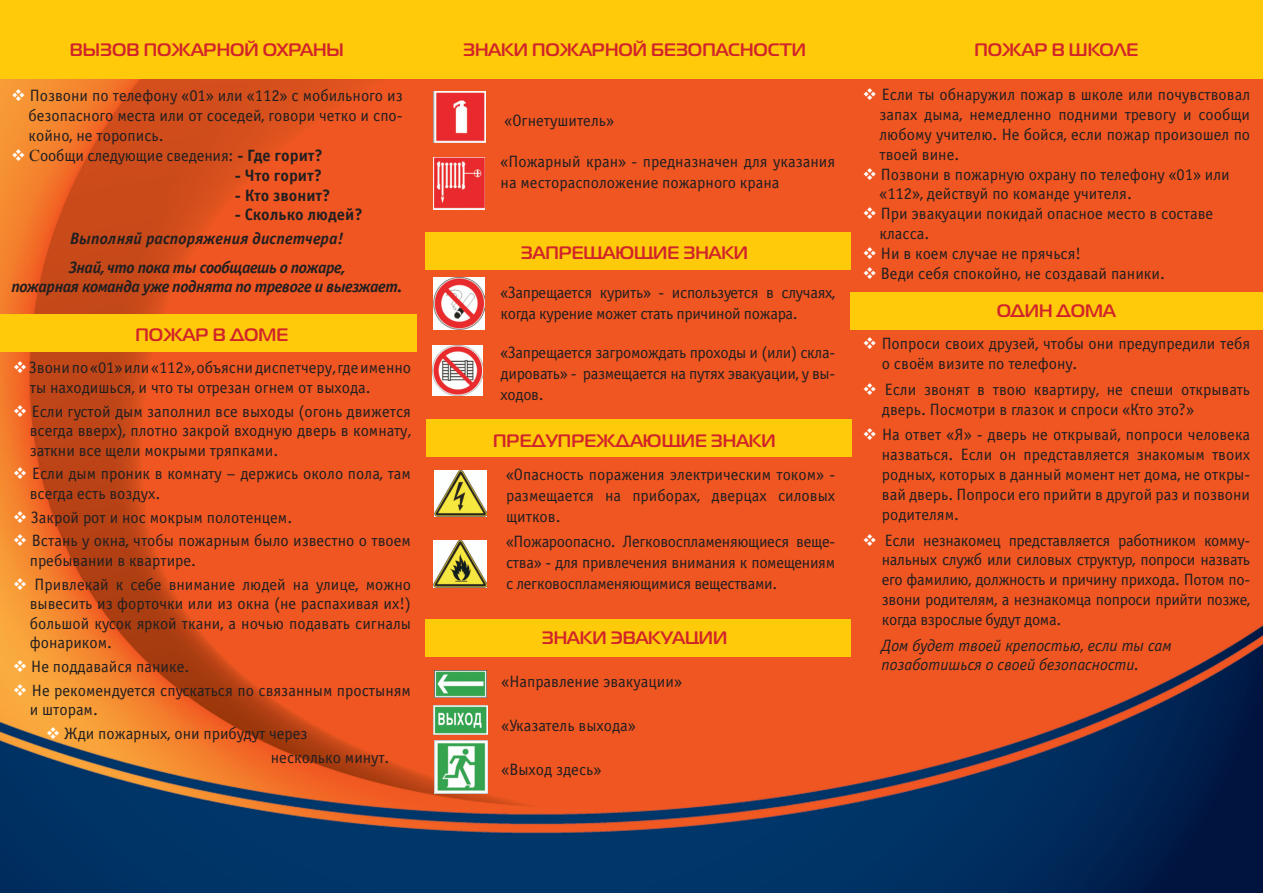
<style>
.page{position:relative;width:1263px;height:893px;background:#fff}
.page>*{position:absolute;margin:0;border:0;box-sizing:border-box;transform-origin:0 0}
.t1{font:700 18px "Magistral C";color:#d1232a}
.t2{font:16.5px/19.8px "Officina Sans C";color:#231f20;text-align:justify}
.t3{font:16.5px/21px "Officina Sans C";letter-spacing:-.02em;color:#231f20}
.t4{font:italic 700 16.5px "Officina Sans C";letter-spacing:-.03em;color:#231f20}
.t5{font:italic 16.5px/19.8px "Officina Sans C";color:#231f20}
.t6{font:700 16.5px "Officina Sans C";color:#231f20}
.t7{font:italic 700 16.5px "Officina Sans C";color:#231f20}
.s1{color:#fff}
.s2{font-family:"Times New Roman"}
.s3{font-weight:700}
</style>
<div class="page">
<img style="left:0;top:79px;width:1263px;height:814px">
<div style="left:425px;top:233px;width:425px;height:37px;background:#feca0a"></div>
<div style="left:426px;top:419px;width:425px;height:38px;background:#feca0a"></div>
<div style="left:425px;top:619px;width:425px;height:38px;background:#feca0a"></div>
<div style="left:850px;top:292px;width:413px;height:38px;background:#feca0a"></div>
<div style="left:0;top:0;width:1263px;height:79px;background:#feca0a"></div>
<img style="left:434px;top:91px;width:51px;height:52px">
<img style="left:433px;top:157px;width:52px;height:52px">
<img style="left:434px;top:278px;width:51px;height:51px">
<img style="left:432px;top:345px;width:51px;height:51px">
<img style="left:434px;top:470px;width:52px;height:46px">
<img style="left:433px;top:706px;width:55px;height:28px">
<img style="left:434px;top:740px;width:53px;height:53px">
<img style="left:434px;top:670px;width:53px;height:28px">
<img style="left:434px;top:540px;width:53px;height:47px">
<div style="left:0;top:314px;width:417px;height:38px;background:#feca0a"></div>
<p class="t1" style="left:70px;top:39px;width:275px">Вызов пожарной охраны</p>
<p class="t2" style="left:29px;top:86px;width:376px;text-indent:-17px"><span class="s1">❖</span> Позвони по телефону «01» или «112» с мобильного из безопасного места или от соседей, говори четко и спо&shy;койно, не торопись.</p>
<p class="t2" style="left:11px;top:146px;width:313px"><span class="s1">❖</span> <span class="s2">С</span>ообщи следующие сведения: <span class="s3">- Где горит?</span></p>
<p class="t6" style="left:235px;top:166px;width:89px">- Что горит?</p>
<p class="t6" style="left:235px;top:186px;width:97px">- Кто звонит?</p>
<p class="t6" style="left:235px;top:205px;width:129px">- Сколько людей?</p>
<p class="t7" style="left:70px;top:229px;width:275px">Выполняй распоряжения диспетчера!</p>
<p class="t4" style="left:69px;top:258px;width:278px">Знай, что пока ты сообщаешь о пожаре,</p>
<p class="t4" style="left:11px;top:278px;width:392px">пожарная команда уже поднята по тревоге и выезжает.</p>
<p class="t1" style="left:136px;top:324px;width:154px">пожар в доме</p>
<p class="t2" style="left:30px;top:358px;width:383px;text-indent:-17px"><span class="s1">❖</span>Звони по «01» или «112», объясни диспетчеру, где именно ты находишься, и что ты отрезан огнем от выхода.</p>
<p class="t2" style="left:30px;top:402px;width:383px;text-indent:-17px"><span class="s1">❖</span> Если густой дым заполнил все выходы (огонь движется всегда вверх), плотно закрой входную дверь в комнату, заткни все щели мокрыми тряпками.</p>
<p class="t2" style="left:30px;top:464px;width:383px;text-indent:-17px"><span class="s1">❖</span> Если дым проник в комнату – держись около пола, там всегда есть воздух.</p>
<p class="t2" style="left:13px;top:507px;width:281px"><span class="s1">❖</span> Закрой рот и нос мокрым полотенцем.</p>
<p class="t2" style="left:30px;top:531px;width:383px;text-indent:-17px"><span class="s1">❖</span> Встань у окна, чтобы пожарным было известно о твоем пребывании в квартире.</p>
<p class="t2" style="left:30px;top:575px;width:383px;text-indent:-17px"><span class="s1">❖</span> Привлекай к себе внимание людей на улице, можно вывесить из форточки или из окна (не распахивая их!) большой кусок яркой ткани, а ночью подавать сигналы фонариком.</p>
<p class="t2" style="left:13px;top:657px;width:178px"><span class="s1">❖</span> Не поддавайся панике.</p>
<p class="t2" style="left:30px;top:681px;width:383px;text-indent:-17px"><span class="s1">❖</span> Не рекомендуется спускаться по связанным простыням и шторам.</p>
<p class="t2" style="left:46px;top:724px;width:263px"><span class="s1">❖</span> Жди пожарных, они прибудут через</p>
<p class="t2" style="left:271px;top:747px;width:120px">несколько минут.</p>
<p class="t1" style="left:463px;top:39px;width:344px">Знаки пожарной безопасности</p>
<p class="t2" style="left:504px;top:111px;width:111px">«Огнетушитель»</p>
<p class="t2" style="left:501px;top:151px;width:336px;line-height:21px">«Пожарный кран» - предназначен для указания на месторасположение пожарного крана</p>
<p class="t1" style="left:521px;top:242px;width:229px">Запрещающие знаки</p>
<p class="t3" style="left:501px;top:282px;width:336px">«Запрещается курить» - используется в случаях, когда курение может стать причиной пожара.</p>
<p class="t2" style="left:501px;top:343px;width:336px;line-height:21px">«Запрещается загромождать проходы и (или) скла&shy;дировать» - размещается на путях эвакуации, у вы&shy;ходов.</p>
<p class="t1" style="left:493px;top:430px;width:284px">Предупреждающие знаки</p>
<p class="t2" style="left:506px;top:464px;width:331px;line-height:21px">«Опасность поражения электрическим током» - размещается на приборах, дверцах силовых щитков.</p>
<p class="t2" style="left:506px;top:531px;width:331px;line-height:21px">«Пожароопасно. Легковоспламеняющиеся веще&shy;ства» - для привлечения внимания к помещениям с легковоспламеняющимися веществами.</p>
<p class="t1" style="left:542px;top:626px;width:187px">Знаки эвакуации</p>
<p class="t2" style="left:501px;top:672px;width:182px">«Направление эвакуации»</p>
<p class="t2" style="left:501px;top:716px;width:136px">«Указатель выхода»</p>
<p class="t2" style="left:501px;top:760px;width:101px">«Выход здесь»</p>
<p class="t1" style="left:974px;top:39px;width:165px">пожар в школе</p>
<p class="t2" style="left:879px;top:85px;width:372px;text-indent:-17px"><span class="s1">❖</span> Если ты обнаружил пожар в школе или почувствовал запах дыма, немедленно подними тревогу и сообщи любому учителю. Не бойся, если пожар произошел по твоей вине.</p>
<p class="t2" style="left:879px;top:164px;width:352px;text-indent:-17px"><span class="s1">❖</span> Позвони в пожарную охрану по телефону «01» или «112», действуй по команде учителя.</p>
<p class="t2" style="left:879px;top:204px;width:335px;text-indent:-17px"><span class="s1">❖</span> При эвакуации покидай опасное место в составе класса.</p>
<p class="t2" style="left:862px;top:244px;width:220px"><span class="s1">❖</span> Ни в коем случае не прячься!</p>
<p class="t2" style="left:862px;top:263px;width:304px"><span class="s1">❖</span> Веди себя спокойно, не создавай паники.</p>
<p class="t1" style="left:997px;top:300px;width:120px">один дома</p>
<p class="t2" style="left:882px;top:334px;width:370px;text-indent:-19px"><span class="s1">❖</span> Попроси своих друзей, чтобы они предупредили тебя о своём визите по телефону.</p>
<p class="t2" style="left:882px;top:380px;width:370px;text-indent:-19px"><span class="s1">❖</span> Если звонят в твою квартиру, не спеши открывать дверь. Посмотри в глазок и спроси «Кто это?»</p>
<p class="t2" style="left:882px;top:425px;width:370px;text-indent:-19px"><span class="s1">❖</span> На ответ «Я» - дверь не открывай, попроси человека назваться. Если он представляется знакомым твоих родных, которых в данный момент нет дома, не откры&shy;вай дверь. Попроси его прийти в другой раз и позвони родителям.</p>
<p class="t2" style="left:882px;top:530px;width:370px;text-indent:-19px"><span class="s1">❖</span> Если незнакомец представляется работником комму&shy;нальных служб или силовых структур, попроси назвать его фамилию, должность и причину прихода. Потом по&shy;звони родителям, а незнакомца попроси прийти позже, когда взрослые будут дома.</p>
<p class="t5" style="left:882px;top:635px;width:292px">Дом будет твоей крепостью, если ты сам позаботишься о своей безопасности.</p>
</div>
